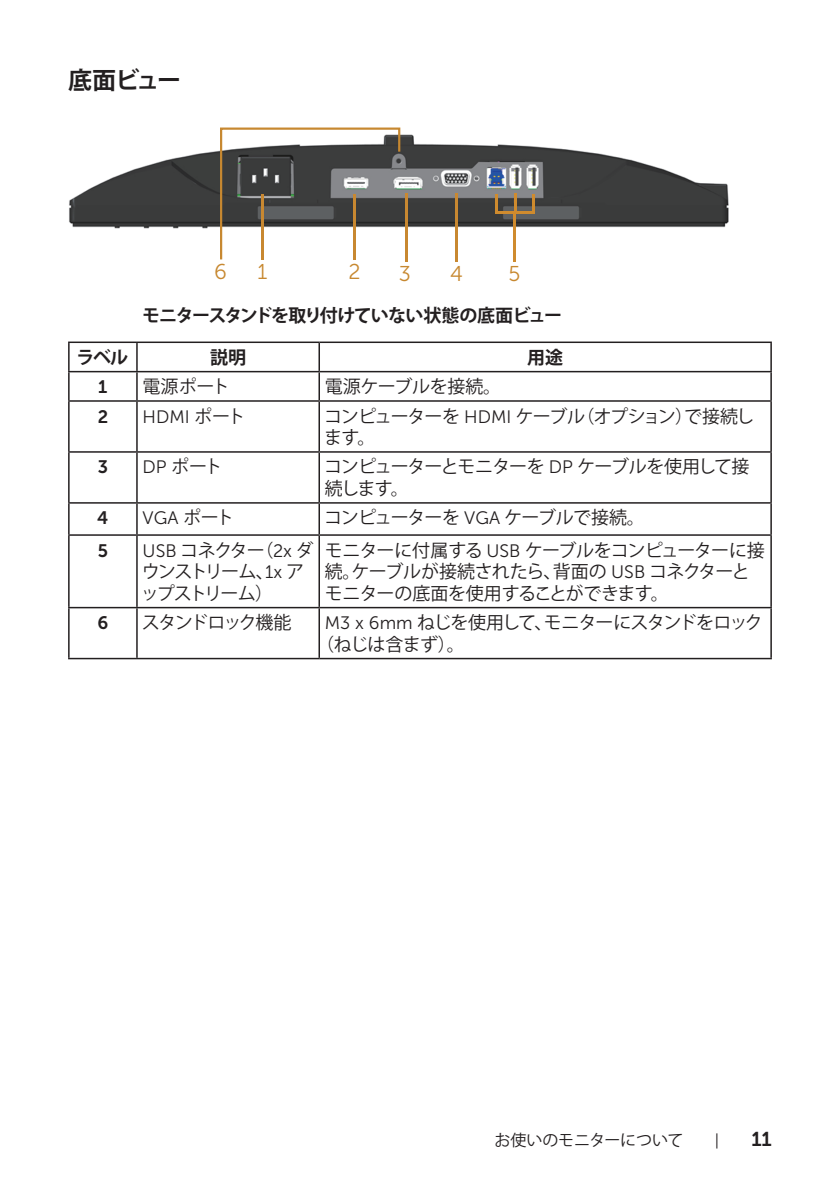
<style>
.page{position:relative;width:840px;height:1191px;background:#fff}
.page>*{position:absolute;margin:0;border:0;box-sizing:border-box;transform-origin:0 0}
.Head_3{font:700 24px "Koz Go Pr 6 N";letter-spacing:-.07em;color:#231f20}
.t1{font:21.4px "Museo Sans For Dell 300";color:#c78830}
.text{font:18px/21.6px "Koz Go Pr 6 N";letter-spacing:-.05em;color:#231f20}
.text-2{font:18px/21.6px "Koz Go Pr 6 N";letter-spacing:-.03em;color:#231f20}
.text-3{font:700 18px "Koz Go Pr 6 N";letter-spacing:-.06em;color:#231f20}
.text-4{font:18px/21.6px "Koz Go Pr 6 N";letter-spacing:-.1em;color:#231f20}
.text-5{font:18px "Museo Sans For Dell 300";color:#231f20}
.text-6{font:18px "Koz Go Pr 6 N";letter-spacing:-.02em;color:#231f20}
.text-7{font:18px "Koz Go Pr 6 N";letter-spacing:-.09em;color:#231f20}
.text-8{font:18px "Museo Sans For Dell 700";color:#231f20}
.t2{font:16px "Koz Go Pr 6 N";letter-spacing:-.01em;color:#231f20}
.s1{font-family:"Koz Go Pr 6 N"}
.s2{font-family:"Museo Sans For Dell 300"}
.s3{font-family:"Museo Sans For Dell 700";font-size:20px}
</style>
<div class="page">
<img style="left:69px;top:134px;width:659px;height:95px">
<hr style="left:405px;top:194px;width:2px;height:68px;background:#c88831">
<hr style="left:455px;top:194px;width:2px;height:68px;background:#c88831">
<hr style="left:513px;top:213px;width:2px;height:49px;background:#cf8b2e">
<hr style="left:495px;top:211px;width:39px;height:3px;background:#cf8b2e">
<svg style="left:514px;top:194px;width:2px;height:17px"></svg>
<svg style="left:532px;top:194px;width:2px;height:17px"></svg>
<svg style="left:495px;top:194px;width:2px;height:17px"></svg>
<svg style="left:219px;top:127px;width:182px;height:133px"></svg>
<hr style="left:68px;top:341px;width:69px;height:2px;background:#231f20">
<hr style="left:68px;top:343px;width:2px;height:28px;background:#231f20">
<hr style="left:137px;top:341px;width:182px;height:2px;background:#231f20">
<hr style="left:136px;top:343px;width:2px;height:28px;background:#231f20">
<hr style="left:319px;top:341px;width:452px;height:2px;background:#231f20">
<hr style="left:318px;top:343px;width:2px;height:28px;background:#231f20">
<hr style="left:68px;top:371px;width:69px;height:1px;background:#231f20">
<hr style="left:68px;top:372px;width:2px;height:28px;background:#231f20">
<hr style="left:137px;top:371px;width:182px;height:1px;background:#231f20">
<hr style="left:136px;top:372px;width:2px;height:28px;background:#231f20">
<hr style="left:319px;top:371px;width:452px;height:1px;background:#231f20">
<hr style="left:318px;top:372px;width:2px;height:28px;background:#231f20">
<svg style="left:770px;top:343px;width:1px;height:57px"></svg>
<hr style="left:68px;top:400px;width:69px;height:2px;background:#231f20">
<hr style="left:68px;top:402px;width:2px;height:49px;background:#231f20">
<hr style="left:137px;top:400px;width:182px;height:2px;background:#231f20">
<hr style="left:136px;top:402px;width:2px;height:49px;background:#231f20">
<hr style="left:319px;top:400px;width:452px;height:2px;background:#231f20">
<hr style="left:318px;top:402px;width:2px;height:49px;background:#231f20">
<hr style="left:770px;top:402px;width:1px;height:49px;background:#231f20">
<hr style="left:68px;top:451px;width:69px;height:2px;background:#231f20">
<hr style="left:68px;top:453px;width:2px;height:49px;background:#231f20">
<hr style="left:137px;top:451px;width:182px;height:2px;background:#231f20">
<hr style="left:136px;top:453px;width:2px;height:49px;background:#231f20">
<hr style="left:319px;top:451px;width:452px;height:2px;background:#231f20">
<hr style="left:318px;top:453px;width:2px;height:49px;background:#231f20">
<hr style="left:770px;top:453px;width:1px;height:49px;background:#231f20">
<hr style="left:68px;top:503px;width:2px;height:31px;background:#231f20">
<hr style="left:137px;top:502px;width:182px;height:1px;background:#231f20">
<hr style="left:136px;top:503px;width:2px;height:31px;background:#231f20">
<hr style="left:319px;top:502px;width:452px;height:1px;background:#231f20">
<hr style="left:318px;top:503px;width:2px;height:31px;background:#231f20">
<hr style="left:770px;top:503px;width:1px;height:31px;background:#231f20">
<hr style="left:68px;top:536px;width:2px;height:71px;background:#231f20">
<hr style="left:136px;top:536px;width:2px;height:71px;background:#231f20">
<hr style="left:318px;top:536px;width:2px;height:71px;background:#231f20">
<hr style="left:770px;top:536px;width:1px;height:71px;background:#231f20">
<hr style="left:68px;top:608px;width:2px;height:50px;background:#231f20">
<hr style="left:136px;top:608px;width:2px;height:50px;background:#231f20">
<hr style="left:318px;top:608px;width:2px;height:50px;background:#231f20">
<hr style="left:770px;top:608px;width:1px;height:50px;background:#231f20">
<hr style="left:68px;top:502px;width:69px;height:1px;background:#231f20">
<hr style="left:68px;top:534px;width:69px;height:2px;background:#231f20">
<hr style="left:68px;top:607px;width:69px;height:1px;background:#231f20">
<hr style="left:137px;top:534px;width:182px;height:2px;background:#231f20">
<hr style="left:137px;top:607px;width:182px;height:1px;background:#231f20">
<hr style="left:68px;top:658px;width:69px;height:1px;background:#231f20">
<hr style="left:319px;top:534px;width:452px;height:2px;background:#231f20">
<hr style="left:319px;top:607px;width:452px;height:1px;background:#231f20">
<hr style="left:137px;top:658px;width:182px;height:1px;background:#231f20">
<hr style="left:319px;top:658px;width:452px;height:1px;background:#231f20">
<p class="Head_3" style="left:68px;top:67px;width:115px">底面ビュー</p>
<p class="t1" style="left:214px;top:260px;width:14px">6</p>
<p class="t1" style="left:257px;top:260px;width:11px">1</p>
<p class="t1" style="left:348px;top:260px;width:14px">2</p>
<p class="t1" style="left:398px;top:262px;width:14px">3</p>
<p class="t1" style="left:450px;top:262px;width:14px">4</p>
<p class="t1" style="left:508px;top:262px;width:13px">5</p>
<p class="text-3" style="left:142px;top:306px;width:421px">モニタースタンドを取り付けていない状態の底面ビュー</p>
<p class="text-3" style="left:76px;top:347px;width:53px">ラベル</p>
<p class="text-3" style="left:210px;top:347px;width:37px">説明</p>
<p class="text-3" style="left:527px;top:347px;width:37px">用途</p>
<p class="text-8" style="left:98px;top:377px;width:11px">1</p>
<p class="text" style="left:142px;top:376px;width:89px">電源ポート</p>
<p class="text-6" style="left:325px;top:376px;width:178px">電源ケーブルを接続。</p>
<p class="text-8" style="left:98px;top:406px;width:12px">2</p>
<p class="text-5" style="left:142px;top:406px;width:104px">HDMI <span class="s1">ポート</span></p>
<p class="text" style="left:324px;top:405px;width:431px">コンピューターを <span class="s2">HDMI</span> ケーブル（オプション）で接続します。</p>
<p class="text-8" style="left:98px;top:457px;width:12px">3</p>
<p class="text" style="left:142px;top:456px;width:81px"><span class="s2">DP</span> ポート</p>
<p class="text" style="left:324px;top:456px;width:426px">コンピューターとモニターを <span class="s2">DP</span> ケーブルを使用して接続します。</p>
<p class="text-8" style="left:97px;top:508px;width:13px">4</p>
<p class="text-5" style="left:142px;top:508px;width:93px">VGA <span class="s1">ポート</span></p>
<p class="text" style="left:324px;top:507px;width:322px">コンピューターを <span class="s2">VGA</span> ケーブルで接続。</p>
<p class="text-8" style="left:98px;top:540px;width:12px">5</p>
<p class="text-4" style="left:141px;top:539px;width:174px"><span class="s2">USB</span> コネクター（<span class="s2">2x</span> ダウンストリーム、<span class="s2">1x</span> アップストリーム）</p>
<p class="text-2" style="left:324px;top:539px;width:441px">モニターに付属する <span class="s2">USB</span> ケーブルをコンピューターに接続。ケーブルが接続されたら、背面の <span class="s2">USB</span> コネクターとモニターの底面を使用することができます。</p>
<p class="text-8" style="left:97px;top:613px;width:12px">6</p>
<p class="text-7" style="left:142px;top:612px;width:151px">スタンドロック機能</p>
<p class="text" style="left:316px;top:612px;width:448px;text-indent:9px"><span class="s2">M3 x 6mm</span> ねじを使用して、モニターにスタンドをロック（ねじは含まず）。</p>
<p class="t2" style="left:494px;top:1131px;width:279px">お使いのモニターについて　　<span class="s2">|</span>　　<span class="s3">11</span></p>
</div>
